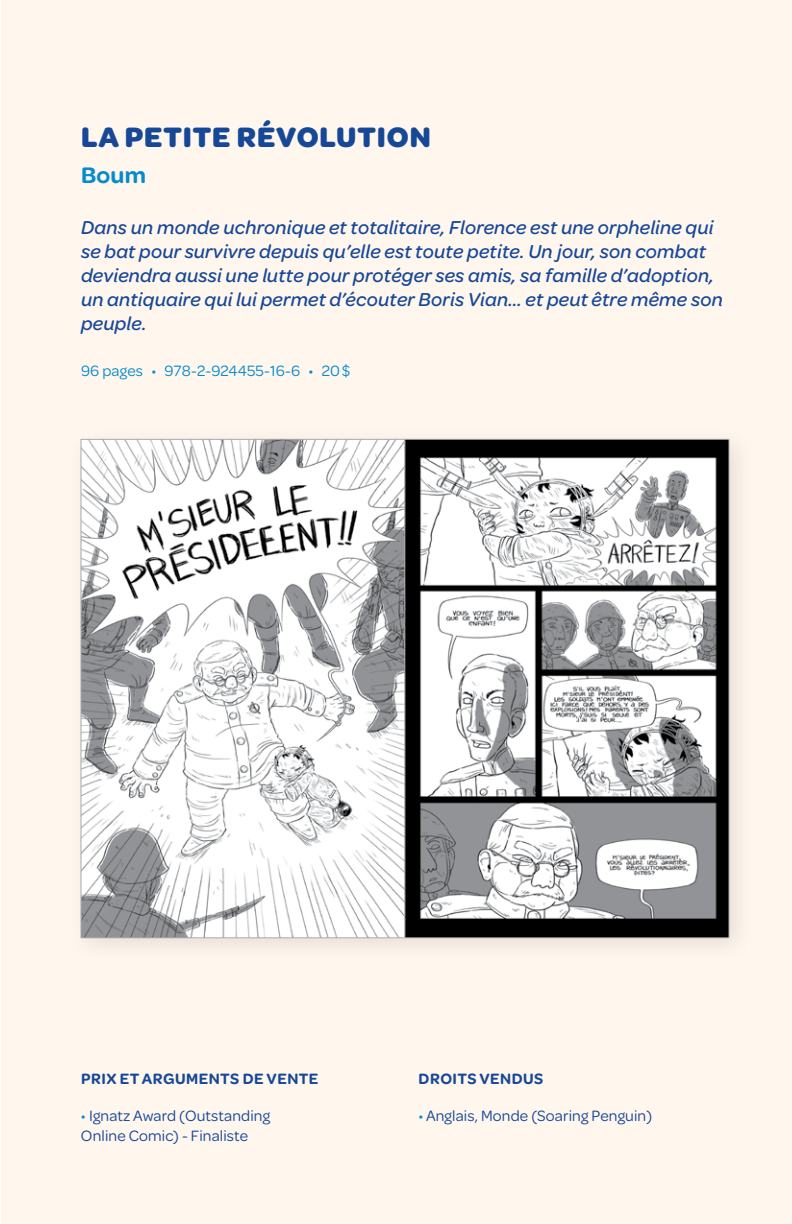
<style>
.page{position:relative;width:792px;height:1224px;background:#fff7ee}
.page>*{position:absolute;margin:0;border:0;box-sizing:border-box;transform-origin:0 0}
.t1{font:700 30px "Omnes";letter-spacing:.03em;color:#174898}
.t2{font:600 24px "Omnes";color:#088bcc}
.t3{font:italic 500 20px/24px "Omnes";letter-spacing:.01em;color:#174898}
.t4{font:16px/19.2px "Omnes";letter-spacing:.01em;color:#174898}
.t5{font:600 16px "Omnes";letter-spacing:.03em;color:#174898}
.t6{font:16px "Omnes";letter-spacing:.01em;color:#088bcc}
.s1{color:#088bcc}
</style>
<div class="page">
<div style="left:67px;top:425px;width:689px;height:539px;background:#000;opacity:.1"></div>
<img style="left:83px;top:441px;width:644px;height:495px">
<hr style="left:404px;top:439px;width:1px;height:499px;background:#a7a9ac">
<h1 class="t1" style="left:81px;top:116px;width:351px">LA PETITE RÉVOLUTION</h1>
<p class="t2" style="left:81px;top:159px;width:66px">Boum</p>
<p class="t3" style="left:81px;top:215px;width:643px">Dans un monde uchronique et totalitaire, Florence est une orpheline qui se bat pour survivre depuis qu’elle est toute petite. Un jour, son combat deviendra aussi une lutte pour protéger ses amis, sa famille d’adoption, un antiquaire qui lui permet d’écouter Boris Vian… et peut être même son peuple.</p>
<p class="t6" style="left:81px;top:360px;width:271px">96 pages • 978-2-924455-16-6 • 20 $</p>
<p class="t5" style="left:81px;top:1068px;width:239px">PRIX ET ARGUMENTS DE VENTE</p>
<p class="t4" style="left:81px;top:1106px;width:191px"><span class="s1">•</span> Ignatz Award (Outstanding<br>Online Comic) - Finaliste</p>
<p class="t5" style="left:419px;top:1068px;width:126px">DROITS VENDUS</p>
<p class="t4" style="left:419px;top:1106px;width:235px"><span class="s1">•</span> Anglais, Monde (Soaring Penguin)</p>
</div>
